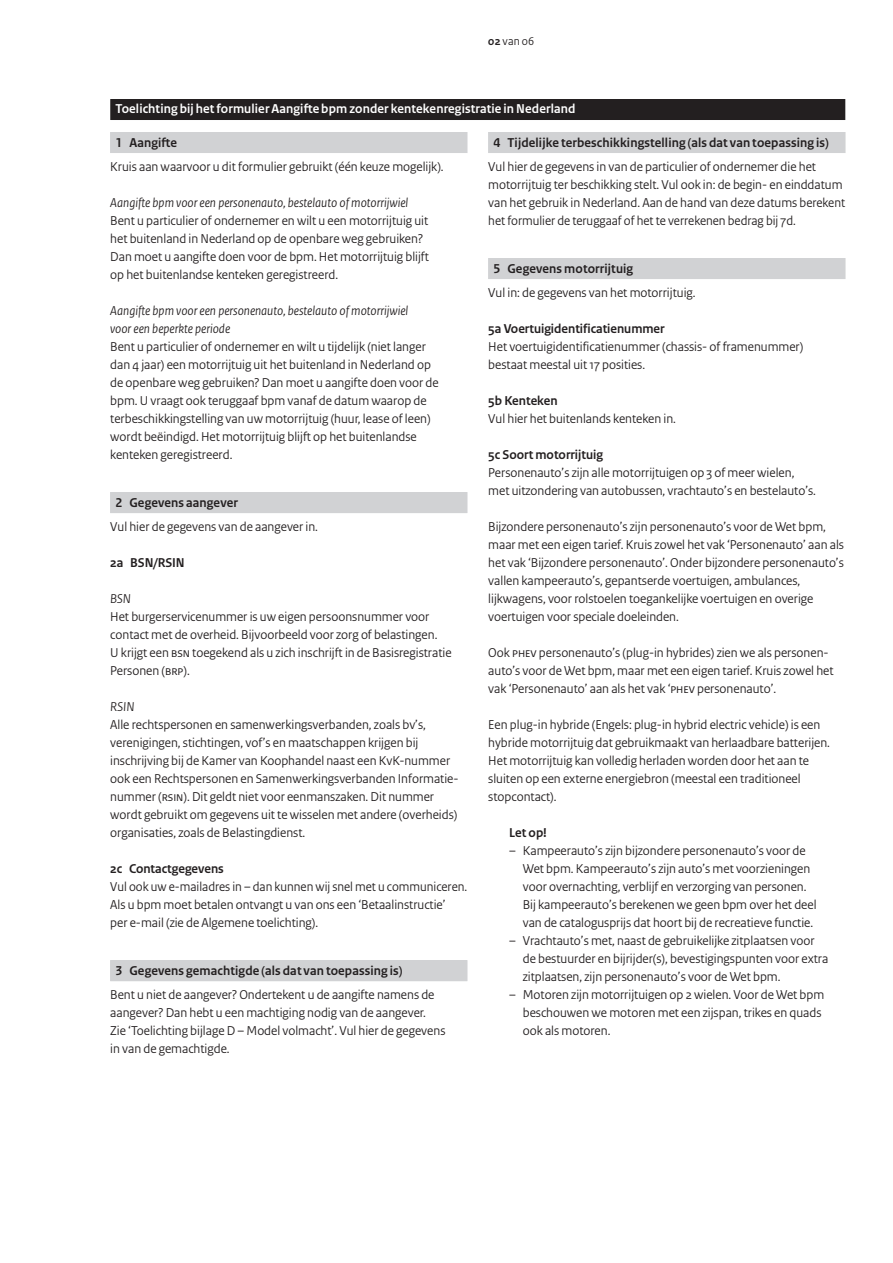
<style>
.page{position:relative;width:893px;height:1263px;background:#fff}
.page>*{position:absolute;margin:0;border:0;box-sizing:border-box;transform-origin:0 0}
.t1{font:13.5px/18px "Rijksoverheid Sans Heading";color:#231f20}
.t2{font:700 13.5px "Rijksoverheid Sans Heading";letter-spacing:.01em;color:#231f20}
.t3{font:italic 13.5px/18px "Rijksoverheid Sans Heading";color:#231f20}
.t4{font:700 13.5px "Rijksoverheid Sans Heading";letter-spacing:.01em;color:#fff}
.t5{font:12px "Rijksoverheid Sans Heading";color:#231f20}
.s1{font-weight:700}
</style>
<div class="page">
<div style="left:110px;top:132px;width:357px;height:21px;background:#d1d2d4"></div>
<div style="left:110px;top:492px;width:357px;height:21px;background:#d1d2d4"></div>
<div style="left:110px;top:960px;width:357px;height:21px;background:#d1d2d4"></div>
<div style="left:488px;top:132px;width:357px;height:21px;background:#d1d2d4"></div>
<div style="left:488px;top:258px;width:357px;height:21px;background:#d1d2d4"></div>
<div style="left:110px;top:99px;width:735px;height:21px;background:#231f20"></div>
<p class="t5" style="left:488px;top:34px;width:48px"><span class="s1">02</span> van 06</p>
<p class="t4" style="left:116px;top:101px;width:461px">Toelichting bij het formulier Aangifte bpm zonder kentekenregistratie in Nederland</p>
<p class="t2" style="left:116px;top:135px;width:63px">1 Aangifte</p>
<p class="t1" style="left:110px;top:158px;width:335px">Kruis aan waarvoor u dit formulier gebruikt (één keuze mogelijk).</p>
<p class="t3" style="left:110px;top:194px;width:300px">Aangifte bpm voor een personenauto, bestelauto of motorrijwiel</p>
<p class="t1" style="left:110px;top:212px;width:320px">Bent u particulier of ondernemer en wilt u een motorrijtuig uit het buitenland in Nederland op de openbare weg gebruiken?<br>Dan moet u aangifte doen voor de bpm. Het motorrijtuig blijft op het buitenlandse kenteken geregistreerd.</p>
<p class="t3" style="left:110px;top:302px;width:300px">Aangifte bpm voor een personenauto, bestelauto of motorrijwiel voor een beperkte periode</p>
<p class="t1" style="left:110px;top:338px;width:330px">Bent u particulier of ondernemer en wilt u tijdelijk (niet langer dan 4 jaar) een motorrijtuig uit het buitenland in Nederland op de openbare weg gebruiken? Dan moet u aangifte doen voor de bpm. U vraagt ook teruggaaf bpm vanaf de datum waarop de terbeschikkingstelling van uw motorrijtuig (huur, lease of leen) wordt beëindigd. Het motorrijtuig blijft op het buitenlandse kenteken geregistreerd.</p>
<p class="t2" style="left:116px;top:495px;width:124px">2 Gegevens aangever</p>
<p class="t1" style="left:110px;top:518px;width:209px">Vul hier de gegevens van de aangever in.</p>
<p class="t2" style="left:110px;top:555px;width:76px">2a BSN/RSIN</p>
<p class="t3" style="left:110px;top:590px;width:22px">BSN</p>
<p class="t1" style="left:110px;top:608px;width:343px">Het burgerservicenummer is uw eigen persoonsnummer voor contact met de overheid. Bijvoorbeeld voor zorg of belastingen.<br>U krijgt een BSN toegekend als u zich inschrijft in de Basisregistratie Personen (BRP).</p>
<p class="t3" style="left:110px;top:698px;width:26px">RSIN</p>
<p class="t1" style="left:110px;top:716px;width:349px">Alle rechtspersonen en samenwerkingsverbanden, zoals bv’s, verenigingen, stichtingen, vof’s en maatschappen krijgen bij inschrijving bij de Kamer van Koophandel naast een KvK-nummer ook een Rechtspersonen en Samenwerkingsverbanden Informatie&shy;nummer (RSIN). Dit geldt niet voor eenmanszaken. Dit nummer wordt gebruikt om gegevens uit te wisselen met andere (overheids) organisaties, zoals de Belastingdienst.</p>
<p class="t2" style="left:110px;top:861px;width:115px">2c Contactgegevens</p>
<p class="t1" style="left:110px;top:878px;width:358px">Vul ook uw e-mailadres in – dan kunnen wij snel met u communiceren.<br>Als u bpm moet betalen ontvangt u van ons een ‘Betaalinstructie’<br>per e-mail (zie de Algemene toelichting).</p>
<p class="t2" style="left:116px;top:963px;width:289px">3 Gegevens gemachtigde (als dat van toepassing is)</p>
<p class="t1" style="left:110px;top:986px;width:337px">Bent u niet de aangever? Ondertekent u de aangifte namens de aangever? Dan hebt u een machtiging nodig van de aangever.<br>Zie ‘Toelichting bijlage D – Model volmacht’. Vul hier de gegevens in van de gemachtigde.</p>
<p class="t2" style="left:493px;top:135px;width:337px">4 Tijdelijke terbeschikkingstelling (als dat van toepassing is)</p>
<p class="t1" style="left:488px;top:158px;width:358px">Vul hier de gegevens in van de particulier of ondernemer die het motorrijtuig ter beschikking stelt. Vul ook in: de begin- en einddatum van het gebruik in Nederland. Aan de hand van deze datums berekent het formulier de teruggaaf of het te verrekenen bedrag bij 7d.</p>
<p class="t2" style="left:493px;top:261px;width:141px">5 Gegevens motorrijtuig</p>
<p class="t1" style="left:488px;top:284px;width:209px">Vul in: de gegevens van het motorrijtuig.</p>
<p class="t2" style="left:488px;top:321px;width:178px">5a Voertuigidentificatienummer</p>
<p class="t1" style="left:488px;top:338px;width:317px">Het voertuigidentificatienummer (chassis- of framenummer) bestaat meestal uit 17 posities.</p>
<p class="t2" style="left:488px;top:393px;width:71px">5b Kenteken</p>
<p class="t1" style="left:488px;top:410px;width:189px">Vul hier het buitenlands kenteken in.</p>
<p class="t2" style="left:488px;top:447px;width:116px">5c Soort motorrijtuig</p>
<p class="t1" style="left:488px;top:464px;width:329px">Personenauto’s zijn alle motorrijtuigen op 3 of meer wielen, met uitzondering van autobussen, vrachtauto’s en bestelauto’s.</p>
<p class="t1" style="left:488px;top:518px;width:357px">Bijzondere personenauto’s zijn personenauto’s voor de Wet bpm, maar met een eigen tarief. Kruis zowel het vak ‘Personenauto’ aan als het vak ‘Bijzondere personenauto’. Onder bijzondere personenauto’s vallen kampeerauto’s, gepantserde voertuigen, ambulances, lijkwagens, voor rolstoelen toegankelijke voertuigen en overige voertuigen voor speciale doeleinden.</p>
<p class="t1" style="left:488px;top:644px;width:347px">Ook PHEV personenauto’s (plug-in hybrides) zien we als personen&shy;auto’s voor de Wet bpm, maar met een eigen tarief. Kruis zowel het vak ‘Personenauto’ aan als het vak ‘PHEV personenauto’.</p>
<p class="t1" style="left:488px;top:716px;width:343px">Een plug-in hybride (Engels: plug-in hybrid electric vehicle) is een hybride motorrijtuig dat gebruikmaakt van herlaadbare batterijen.<br>Het motorrijtuig kan volledig herladen worden door het aan te sluiten op een externe energiebron (meestal een traditioneel stopcontact).</p>
<p class="t2" style="left:509px;top:825px;width:39px">Let op!</p>
<p class="t1" style="left:523px;top:842px;width:295px;text-indent:-14px">– Kampeerauto’s zijn bijzondere personenauto’s voor de Wet bpm. Kampeerauto’s zijn auto’s met voorzieningen voor overnachting, verblijf en verzorging van personen.<br>Bij kampeerauto’s berekenen we geen bpm over het deel van de catalogusprijs dat hoort bij de recreatieve functie.</p>
<p class="t1" style="left:523px;top:932px;width:307px;text-indent:-14px">– Vrachtauto’s met, naast de gebruikelijke zitplaatsen voor de bestuurder en bijrijder(s), bevestigingspunten voor extra zitplaatsen, zijn personenauto’s voor de Wet bpm.</p>
<p class="t1" style="left:523px;top:986px;width:303px;text-indent:-14px">– Motoren zijn motorrijtuigen op 2 wielen. Voor de Wet bpm beschouwen we motoren met een zijspan, trikes en quads ook als motoren.</p>
</div>
